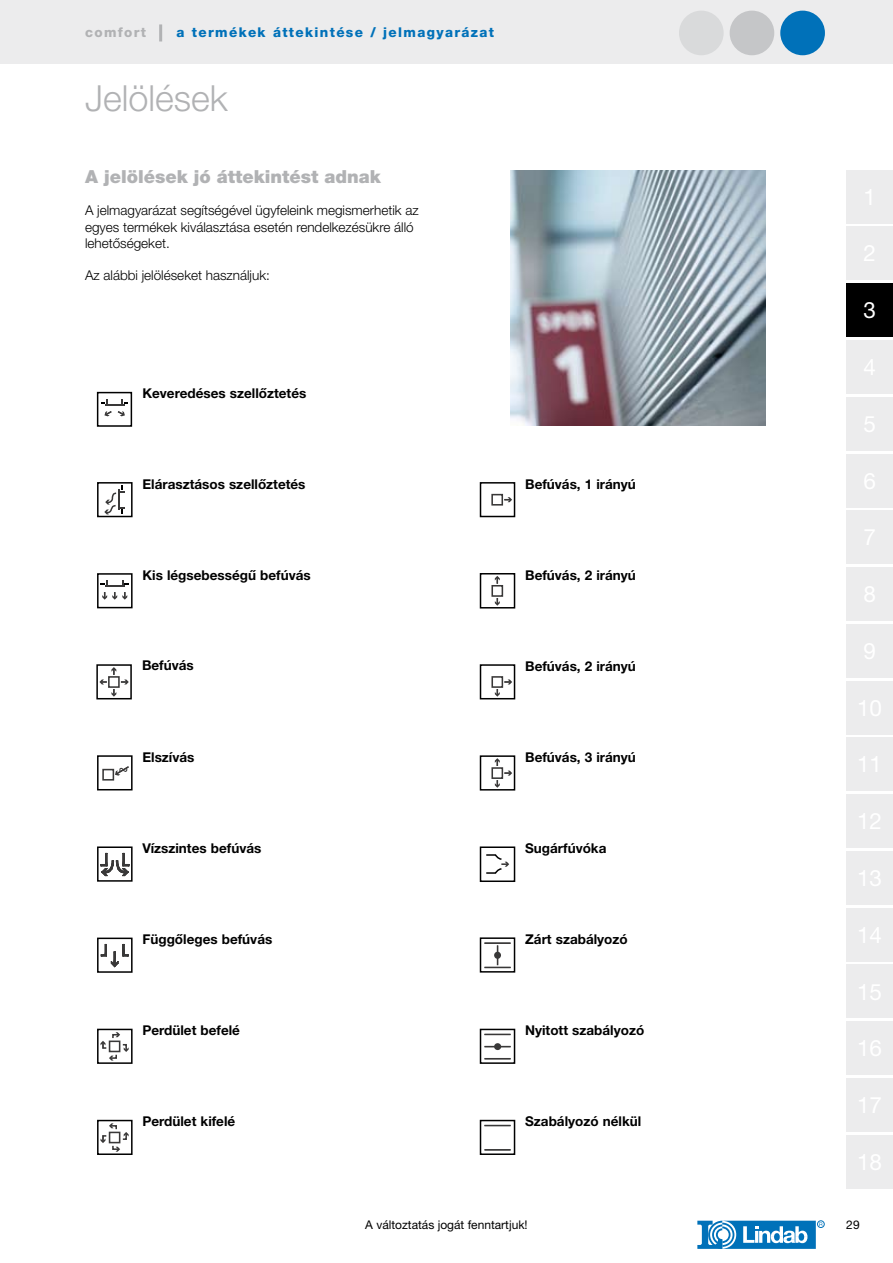
<style>
.page{position:relative;width:893px;height:1263px;background:#fff}
.page>*{position:absolute;margin:0;border:0;box-sizing:border-box;transform-origin:0 0}
.t1{font:300 36px "Helvetica Neue LT Pro";color:#b1b2b4}
.t2{font:22.5px "Helvetica Neue LT Pro";color:#fff}
.t3{font:900 18px "Helvetica Neue LT Pro";color:#b1b2b4}
.t4{font:700 13.5px "Helvetica Neue LT Pro";color:#000}
.t5{font:300 13.5px/16.2px "Helvetica Neue LT Pro";color:#000}
.t6{font:800 13.5px "Helvetica Neue LT Pro";letter-spacing:.1em;color:#0071b9}
.t7{font:800 13.5px "Helvetica Neue LT Pro";letter-spacing:.1em;color:#b1b2b4}
.t8{font:12px "Helvetica Neue LT Pro";color:#000}
</style>
<div class="page">
<div style="left:0;top:0;width:893px;height:64px;background:#ececed"></div>
<div style="left:679px;top:11px;width:45px;height:44px;background:#d9dadb;border-radius:50%"></div>
<div style="left:730px;top:11px;width:44px;height:44px;background:#c5c6c8;border-radius:50%"></div>
<div style="left:780px;top:11px;width:45px;height:44px;background:#0071b9;border-radius:50%"></div>
<div style="left:846px;top:170px;width:47px;height:53px;background:#ececed"></div>
<div style="left:846px;top:227px;width:47px;height:53px;background:#ececed"></div>
<div style="left:846px;top:284px;width:47px;height:53px;background:#000"></div>
<div style="left:846px;top:340px;width:47px;height:54px;background:#ececed"></div>
<div style="left:846px;top:397px;width:47px;height:53px;background:#ececed"></div>
<div style="left:846px;top:454px;width:47px;height:53px;background:#ececed"></div>
<div style="left:846px;top:511px;width:47px;height:53px;background:#ececed"></div>
<div style="left:846px;top:567px;width:47px;height:54px;background:#ececed"></div>
<div style="left:846px;top:624px;width:47px;height:53px;background:#ececed"></div>
<div style="left:846px;top:681px;width:47px;height:53px;background:#ececed"></div>
<div style="left:846px;top:738px;width:47px;height:53px;background:#ececed"></div>
<div style="left:846px;top:794px;width:47px;height:54px;background:#ececed"></div>
<div style="left:846px;top:851px;width:47px;height:53px;background:#ececed"></div>
<div style="left:846px;top:908px;width:47px;height:53px;background:#ececed"></div>
<div style="left:846px;top:965px;width:47px;height:53px;background:#ececed"></div>
<div style="left:846px;top:1022px;width:47px;height:53px;background:#ececed"></div>
<div style="left:846px;top:1078px;width:47px;height:53px;background:#ececed"></div>
<div style="left:846px;top:1135px;width:47px;height:53px;background:#ececed"></div>
<div style="left:817px;top:1221px;width:7px;height:6px;border:1px solid #0071b9;border-radius:50%"></div>
<svg style="left:697px;top:1221px;width:125px;height:28px"></svg>
<hr style="left:159px;top:24px;width:3px;height:17px;background:#b1b2b4">
<img style="left:510px;top:170px;width:255px;height:255px">
<div style="left:480px;top:482px;width:35px;height:35px;border:2px solid #000"></div>
<div style="left:491px;top:494px;width:12px;height:12px;border:2px solid #393838"></div>
<svg style="left:504px;top:497px;width:8px;height:5px"></svg>
<div style="left:480px;top:664px;width:35px;height:35px;border:2px solid #000"></div>
<div style="left:491px;top:676px;width:12px;height:12px;border:2px solid #393838"></div>
<svg style="left:495px;top:679px;width:17px;height:18px"></svg>
<div style="left:480px;top:573px;width:35px;height:35px;border:2px solid #000"></div>
<div style="left:491px;top:585px;width:12px;height:12px;border:2px solid #393838"></div>
<svg style="left:495px;top:598px;width:5px;height:8px"></svg>
<svg style="left:495px;top:576px;width:5px;height:8px"></svg>
<div style="left:480px;top:755px;width:35px;height:35px;border:2px solid #000"></div>
<div style="left:491px;top:767px;width:12px;height:12px;border:2px solid #393838"></div>
<svg style="left:495px;top:758px;width:17px;height:30px"></svg>
<div style="left:96px;top:664px;width:36px;height:35px;border:1px solid #000"></div>
<svg style="left:99px;top:667px;width:30px;height:30px"></svg>
<div style="left:97px;top:755px;width:36px;height:35px;border:2px solid #000"></div>
<div style="left:102px;top:769px;width:12px;height:11px;border:2px solid #393838"></div>
<svg style="left:114px;top:766px;width:15px;height:10px"></svg>
<div style="left:97px;top:482px;width:36px;height:35px;border:2px solid #000"></div>
<svg style="left:104px;top:486px;width:21px;height:28px"></svg>
<div style="left:97px;top:392px;width:35px;height:35px;border:2px solid #000"></div>
<svg style="left:101px;top:399px;width:27px;height:18px"></svg>
<div style="left:97px;top:573px;width:36px;height:35px;border:2px solid #000"></div>
<svg style="left:101px;top:580px;width:28px;height:20px"></svg>
<div style="left:97px;top:937px;width:36px;height:36px;border:2px solid #000"></div>
<svg style="left:100px;top:944px;width:29px;height:23px"></svg>
<div style="left:97px;top:846px;width:36px;height:36px;border:2px solid #000"></div>
<svg style="left:99px;top:853px;width:31px;height:23px"></svg>
<div style="left:97px;top:1120px;width:36px;height:35px;border:2px solid #000"></div>
<svg style="left:101px;top:1123px;width:28px;height:29px"></svg>
<div style="left:97px;top:1029px;width:36px;height:35px;border:2px solid #000"></div>
<svg style="left:101px;top:1032px;width:28px;height:28px"></svg>
<div style="left:480px;top:846px;width:35px;height:36px;border:2px solid #000"></div>
<svg style="left:486px;top:854px;width:23px;height:20px"></svg>
<div style="left:480px;top:1029px;width:35px;height:35px;border:2px solid #000"></div>
<svg style="left:484px;top:1058px;width:27px;height:1px"></svg>
<svg style="left:484px;top:1034px;width:27px;height:1px"></svg>
<svg style="left:484px;top:1046px;width:27px;height:1px"></svg>
<div style="left:494px;top:1043px;width:7px;height:7px;background:#393838;border-radius:50%"></div>
<div style="left:480px;top:937px;width:35px;height:35px;border:2px solid #000"></div>
<hr style="left:484px;top:942px;width:27px;height:2px;background:#393838">
<svg style="left:484px;top:945px;width:27px;height:23px"></svg>
<div style="left:494px;top:952px;width:7px;height:7px;background:#393838;border-radius:50%"></div>
<div style="left:480px;top:1120px;width:35px;height:35px;border:2px solid #000"></div>
<svg style="left:484px;top:1149px;width:27px;height:1px"></svg>
<svg style="left:484px;top:1125px;width:27px;height:1px"></svg>
<p class="t7" style="left:85px;top:25px;width:63px">comfort</p>
<p class="t6" style="left:177px;top:25px;width:319px">a termékek áttekintése / jelmagyarázat</p>
<h1 class="t1" style="left:85px;top:76px;width:144px">Jelölések</h1>
<h3 class="t3" style="left:85px;top:166px;width:297px">A jelölések jó áttekintést adnak</h3>
<p class="t5" style="left:85px;top:202px;width:335px">A jelmagyarázat segítségével ügyfeleink megismerhetik az egyes termékek kiválasztása esetén rendelkezésükre álló lehetőségeket.</p>
<p class="t5" style="left:85px;top:267px;width:186px">Az alábbi jelöléseket használjuk:</p>
<h2 class="t2" style="left:863px;top:296px;width:14px">3</h2>
<p class="t4" style="left:142px;top:385px;width:165px">Keveredéses szellőztetés</p>
<p class="t4" style="left:142px;top:475px;width:165px">Elárasztásos szellőztetés</p>
<p class="t4" style="left:525px;top:475px;width:112px">Befúvás, 1 irányú</p>
<p class="t4" style="left:142px;top:566px;width:170px">Kis légsebességű befúvás</p>
<p class="t4" style="left:525px;top:566px;width:112px">Befúvás, 2 irányú</p>
<p class="t4" style="left:142px;top:657px;width:53px">Befúvás</p>
<p class="t4" style="left:525px;top:658px;width:112px">Befúvás, 2 irányú</p>
<p class="t4" style="left:142px;top:749px;width:53px">Elszívás</p>
<p class="t4" style="left:525px;top:749px;width:112px">Befúvás, 3 irányú</p>
<p class="t4" style="left:142px;top:840px;width:120px">Vízszintes befúvás</p>
<p class="t4" style="left:525px;top:840px;width:83px">Sugárfúvóka</p>
<p class="t4" style="left:142px;top:931px;width:131px">Függőleges befúvás</p>
<p class="t4" style="left:525px;top:931px;width:104px">Zárt szabályozó</p>
<p class="t4" style="left:142px;top:1022px;width:99px">Perdület befelé</p>
<p class="t4" style="left:525px;top:1022px;width:121px">Nyitott szabályozó</p>
<p class="t4" style="left:142px;top:1113px;width:94px">Perdület kifelé</p>
<p class="t4" style="left:525px;top:1113px;width:118px">Szabályozó nélkül</p>
<p class="t8" style="left:365px;top:1217px;width:164px">A változtatás jogát fenntartjuk!</p>
<p class="t8" style="left:846px;top:1217px;width:15px">29</p>
</div>
